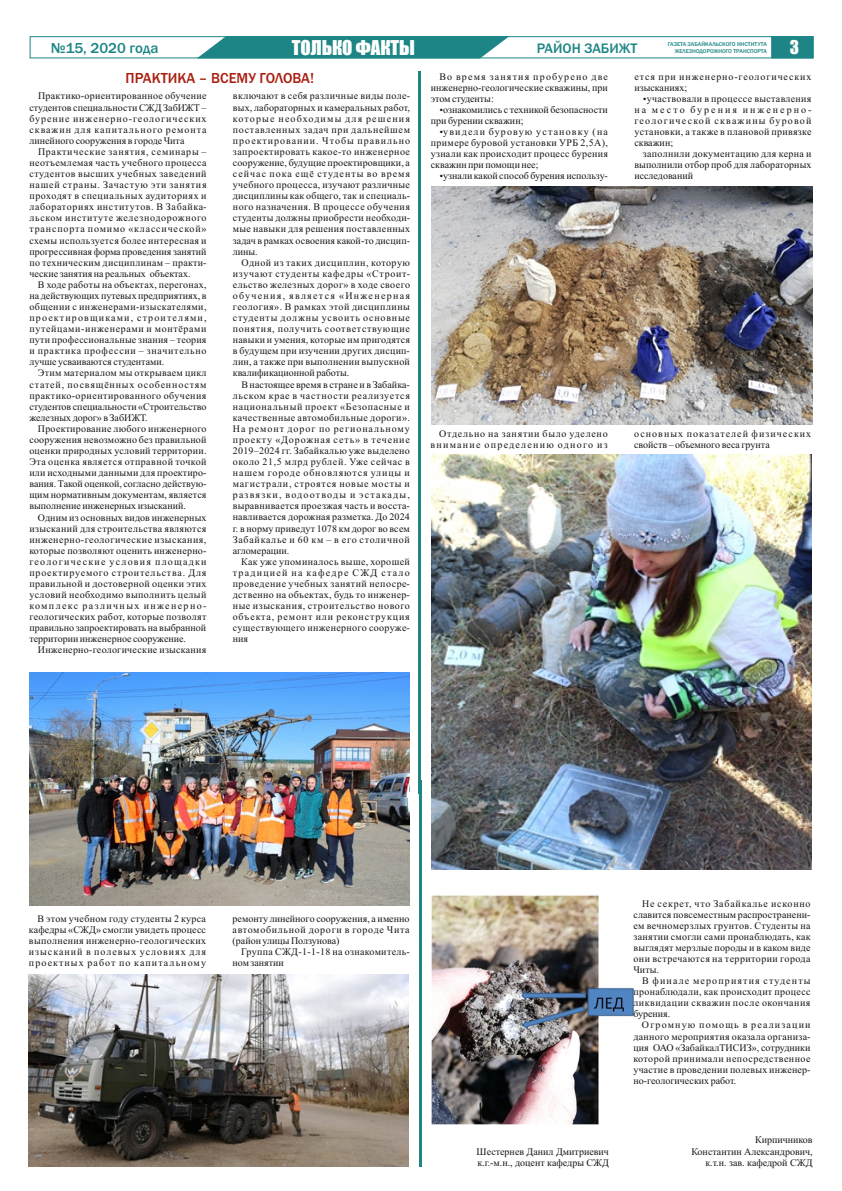
<style>
.page{position:relative;width:842px;height:1191px;background:#fff}
.page>*{position:absolute;margin:0;border:0;box-sizing:border-box;transform-origin:0 0}
.t1{font:18.9px "Impact";color:#fff}
.t2{font:17.5px "Impact";color:#fff}
.t3{font:500 15px "Franklin Gothic";color:#aa1e11}
.t4{font:500 15px "Franklin Gothic";color:#1d8585}
.t5{font:500 14.2px "Franklin Gothic";color:#1d8585}
.t6{font:10px/11.1px "Times New Roman";letter-spacing:.01em;color:#151616;text-align:justify}
.t7{font:10px/11.1px "Times New Roman";letter-spacing:.095em;color:#151616}
.t8{font:10px/11.1px "Times New Roman";letter-spacing:.085em;color:#151616;text-align:right}
.t9{font:10px/11.1px "Times New Roman";letter-spacing:.03em;color:#151616}
.t10{font:10px/11.1px "Times New Roman";letter-spacing:.09em;color:#151616}
.t11{font:500 5.8px "Franklin Gothic";color:#1d8585}
</style>
<div class="page">
<hr style="left:419px;top:780px;width:2px;height:387px;background:#1d8585">
<hr style="left:418px;top:72px;width:3px;height:722px;background:#1d8585">
<div style="left:30px;top:36px;width:783px;height:22px;border:1px solid #1d8585"></div>
<svg style="left:196px;top:36px;width:314px;height:23px;background:#349191"></svg>
<svg style="left:771px;top:36px;width:43px;height:23px"></svg>
<img style="left:29px;top:673px;width:381px;height:233px">
<img style="left:29px;top:974px;width:380px;height:192px">
<img style="left:431px;top:186px;width:381px;height:238px">
<img style="left:432px;top:454px;width:380px;height:415px">
<img style="left:431px;top:895px;width:203px;height:229px">
<h1 class="t1" style="left:292px;top:40px;width:125px">ТОЛЬКО ФАКТЫ</h1>
<h3 class="t3" style="left:126px;top:72px;width:190px">ПРАКТИКА – ВСЕМУ ГОЛОВА!</h3>
<p class="t6" style="left:30px;top:92px;width:179px;text-indent:9px">Практико-ориентированное обучение студентов специальности СЖД ЗабИЖТ – бурение инженерно-геологических скважин для капитального ремонта линейного сооружения в городе Чита</p>
<p class="t6" style="left:29px;top:147px;width:179px;text-indent:9px">Практические занятия, семинары – неотъемлемая часть учебного процесса студентов высших учебных заведений нашей страны. Зачастую эти занятия проходят в специальных аудиториях и лабораториях институтов. В Забайка&shy;льском институте железнодорожного транспорта помимо «классической» схемы используется более интересная и прогрессивная форма проведения занятий по техническим дисциплинам – практи&shy;ческие занятия на реальных объектах.</p>
<p class="t6" style="left:29px;top:280px;width:179px;text-indent:9px">В ходе работы на объектах, перегонах, на действующих путевых предприятиях, в общении с инженерами-изыскателями, проектировщиками, строителями, путейцами-инженерами и монтёрами пути профессиональные знания – теория и практика профессии – значительно лучше усваиваются студентами.</p>
<p class="t6" style="left:29px;top:368px;width:179px;text-indent:9px">Этим материалом мы открываем цикл статей, посвящённых особенностям практико-ориентированного обучения студентов специальности «Строительство железных дорог» в ЗабИЖТ.</p>
<p class="t6" style="left:29px;top:424px;width:179px;text-indent:9px">Проектирование любого инженерного сооружения невозможно без правильной оценки природных условий территории.<br>Эта оценка является отправной точкой или исходными данными для проектиро&shy;вания. Такой оценкой, согласно действую&shy;щим нормативным документам, является выполнение инженерных изысканий.</p>
<p class="t6" style="left:29px;top:512px;width:179px;text-indent:9px">Одним из основных видов инженерных изысканий для строительства являются инженерно-геологические изыскания, которые позволяют оценить инженерно&shy;геологические условия площадки проектируемого строительства. Для правильной и достоверной оценки этих условий необходимо выполнить целый комплекс различных инженерно&shy;геологических работ, которые позволят правильно запроектировать на выбранной территории инженерное сооружение.</p>
<p class="t6" style="left:38px;top:645px;width:170px">Инженерно-геологические изыскания</p>
<h3 class="t4" style="left:51px;top:42px;width:109px">№15, 2020 года</h3>
<p class="t11" style="left:675px;top:49px;width:94px">ЖЕЛЕЗНОДОРОЖНОГО ТРАНСПОРТА</p>
<h2 class="t2" style="left:790px;top:40px;width:11px">3</h2>
<p class="t6" style="left:431px;top:72px;width:179px;text-indent:9px">Во время занятия пробурено две инженерно-геологические скважины, при этом студенты:</p>
<p class="t6" style="left:431px;top:105px;width:179px;text-indent:12px">ознакомились с техникой безопасности при бурении скважин;</p>
<p class="t6" style="left:431px;top:127px;width:179px;text-indent:12px">увидели буровую установку (на примере буровой установки УРБ 2,5А), узнали как происходит процесс бурения скважин при помощи нее;</p>
<p class="t6" style="left:443px;top:171px;width:166px">узнали какой способ бурения использу-</p>
<h3 class="t5" style="left:537px;top:43px;width:102px">РАЙОН ЗАБИЖТ</h3>
<p class="t11" style="left:668px;top:42px;width:101px">ГАЗЕТА ЗАБАЙКАЛЬСКОГО ИНСТИТУТА</p>
<p class="t10" style="left:634px;top:72px;width:179px">ется при инженерно-геологических изысканиях;</p>
<p class="t6" style="left:634px;top:94px;width:179px;text-indent:12px">участвовали в процессе выставления на место бурения инженерно&shy;геологической скважины буровой установки, а также в плановой привязке скважин;</p>
<p class="t6" style="left:634px;top:149px;width:179px;text-indent:9px">заполнили документацию для керна и выполнили отбор проб для лабораторных исследований</p>
<p class="t6" style="left:233px;top:92px;width:179px">включают в себя различные виды поле&shy;вых, лабораторных и камеральных работ, которые необходимы для решения поставленных задач при дальнейшем проектировании. Чтобы правильно запроектировать какое-то инженерное сооружение, будущие проектировщики, а сейчас пока ещё студенты во время учебного процесса, изучают различные дисциплины как общего, так и специаль&shy;ного назначения. В процессе обучения студенты должны приобрести необходи&shy;мые навыки для решения поставленных задач в рамках освоения какой-то дисцип&shy;лины.</p>
<p class="t6" style="left:233px;top:258px;width:179px;text-indent:9px">Одной из таких дисциплин, которую изучают студенты кафедры «Строит&shy;ельство железных дорог» в ходе своего обучения, является «Инженерная геология». В рамках этой дисциплины студенты должны усвоить основные понятия, получить соответствующие навыки и умения, которые им пригодятся в будущем при изучении других дисцип&shy;лин, а также при выполнении выпускной квалификационной работы.</p>
<p class="t6" style="left:233px;top:379px;width:179px;text-indent:9px">В настоящее время в стране и в Забайка&shy;льском крае в частности реализуется национальный проект «Безопасные и качественные автомобильные дороги».<br>На ремонт дорог по региональному проекту «Дорожная сеть» в течение 2019–2024 гг. Забайкалью уже выделено около 21,5 млрд рублей. Уже сейчас в нашем городе обновляются улицы и магистрали, строятся новые мосты и развязки, водоотводы и эстакады, выравнивается проезжая часть и восста&shy;навливается дорожная разметка. До 2024 г. в норму приведут 1078 км дорог во всем Забайкалье и 60 км – в его столичной агломерации.</p>
<p class="t6" style="left:233px;top:557px;width:179px;text-indent:9px">Как уже упоминалось выше, хорошей традицией на кафедре СЖД стало проведение учебных занятий непосре&shy;дственно на объектах, будь то инженер&shy;ные изыскания, строительство нового объекта, ремонт или реконструкция существующего инженерного сооруже&shy;ния</p>
<p class="t8" style="left:431px;top:429px;width:179px">Отдельно на занятии было уделено внимание определению одного из</p>
<p class="t7" style="left:634px;top:429px;width:179px">основных показателей физических свойств – объемного веса грунта</p>
<p class="t6" style="left:29px;top:914px;width:179px;text-indent:9px">В этом учебном году студенты 2 курса кафедры «СЖД» смогли увидеть процесс выполнения инженерно-геологических изысканий в полевых условиях для проектных работ по капитальному</p>
<p class="t6" style="left:233px;top:914px;width:179px">ремонту линейного сооружения, а именно автомобильной дороги в городе Чита (район улицы Ползунова)</p>
<p class="t9" style="left:233px;top:947px;width:179px;text-indent:9px">Группа СЖД-1-1-18 на ознакомитель&shy;ном занятии</p>
<p class="t6" style="left:633px;top:898px;width:179px;text-indent:9px">Не секрет, что Забайкалье исконно славится повсеместным распространени&shy;ем вечномерзлых грунтов. Студенты на занятии смогли сами пронаблюдать, как выглядят мерзлые породы и в каком виде они встречаются на территории города Читы.</p>
<p class="t6" style="left:633px;top:976px;width:179px;text-indent:9px">В финале мероприятия студенты пронаблюдали, как происходит процесс ликвидации скважин после окончания бурения.</p>
<p class="t6" style="left:633px;top:1020px;width:179px;text-indent:9px">Огромную помощь в реализации данного мероприятия оказала организа&shy;ция ОАО «ЗабайкалТИСИЗ», сотрудники которой принимали непосредственное участие в проведении полевых инженер&shy;но-геологических работ.</p>
<p class="t6" style="left:477px;top:1146px;width:134px">Шестернев Данил Дмитриевич к.г.-м.н., доцент кафедры СЖД</p>
<p class="t6" style="left:691px;top:1135px;width:123px;text-align:right">Кирпичников<br>Константин Александрович, к.т.н. зав. кафедрой СЖД</p>
</div>
